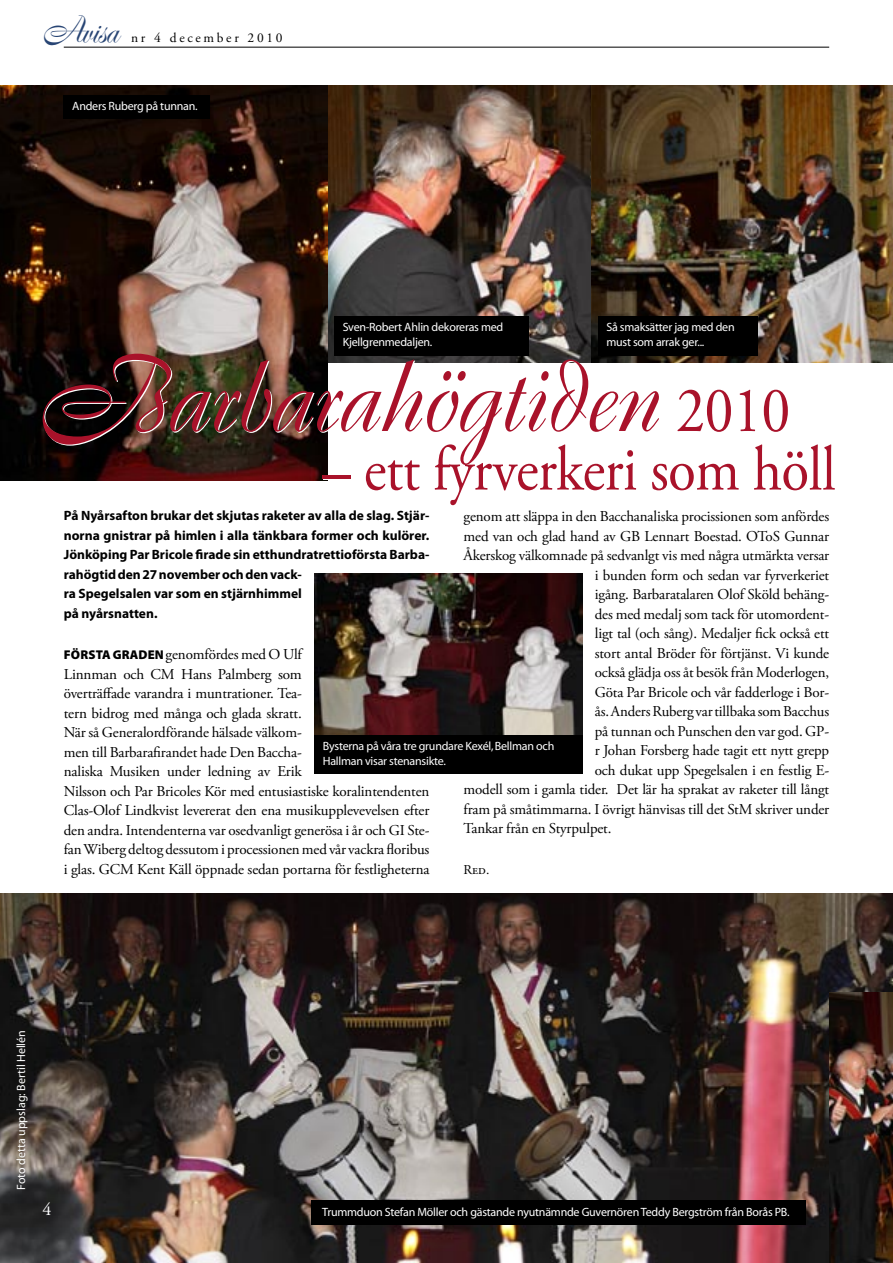
<style>
.page{position:relative;width:893px;height:1263px;background:#fff}
.page>*{position:absolute;margin:0;border:0;box-sizing:border-box;transform-origin:0 0}
.ingress{font:106.5px "Boulevard";letter-spacing:-.01em;color:#a9122a;scale:.9 1}
.ingress-2{font:64.5px "Adobe Garamond Pro";color:#a9122a;scale:.9 1}
.t1{font:63px "Adobe Garamond Pro";letter-spacing:-.01em;color:#a9122a;scale:.9 1}
.t2{font:42.9px "Edwardian Script ITC";color:#284574;scale:.86 1}
.t3{font:18px "Adobe Garamond Pro";color:#fff}
.bröd{font:15px/19.5px "Adobe Garamond Pro";letter-spacing:-.01em;color:#000}
.ingress-3{font:700 13.5px/19.5px "Myriad Pro";color:#000}
.redaktör{font:13.5px "Adobe Garamond Pro";letter-spacing:.2em;color:#000}
.bildtext{font:12px/15px "Myriad";letter-spacing:-.02em;color:#fff}
.ingress-4{font:12px "Myriad Pro";color:#fff}
.s1{font-family:"Boulevard";font-size:36.75px}
.s2{font-family:"Myriad Pro";font-weight:900;font-size:12.75px}
</style>
<div class="page">
<hr style="left:64px;top:47px;width:765px;height:1px;background:#000">
<img style="left:0;top:893px;width:893px;height:370px">
<img style="left:315px;top:573px;width:267px;height:162px">
<img style="left:327px;top:85px;width:566px;height:278px">
<img style="left:0;top:85px;width:327px;height:395px">
<div style="left:64px;top:95px;width:146px;height:24px;background:#000"></div>
<div style="left:334px;top:316px;width:195px;height:39px;background:#000"></div>
<div style="left:598px;top:316px;width:160px;height:39px;background:#000"></div>
<div style="left:312px;top:1200px;width:494px;height:25px;background:#000"></div>
<div style="left:314px;top:735px;width:269px;height:39px;background:#000"></div>
<img style="left:830px;top:993px;width:63px;height:270px">
<p class="t2" style="left:42px;top:5px;width:90px"><span class="s1">A</span>visa</p>
<p class="redaktör" style="left:131px;top:29px;width:153px">nr 4 december 2010</p>
<p class="bildtext" style="left:72px;top:99px;width:127px">Anders Ruberg på tunnan.</p>
<p class="bildtext" style="left:343px;top:320px;width:162px">Sven-Robert Ahlin dekoreras med<br>Kjellgrenmedaljen.</p>
<p class="bildtext" style="left:606px;top:320px;width:130px">Så smaksätter jag med den must som arrak ger...</p>
<p class="ingress" style="left:37px;top:326px;width:692px">Barbarahögtiden</p>
<p class="ingress-2" style="left:676px;top:372px;width:129px">2010</p>
<p class="t1" style="left:322px;top:432px;width:572px">– ett fyrverkeri som höll</p>
<p class="bröd" style="left:463px;top:507px;width:367px">genom att släppa in den Bacchanaliska procissionen som anfördes</p>
<p class="bröd" style="left:463px;top:527px;width:367px">med van och glad hand av GB Lennart Boestad. OToS Gunnar</p>
<p class="bröd" style="left:463px;top:546px;width:367px">Åkerskog välkomnade på sedvanlgt vis med några utmärkta versar</p>
<p class="bröd" style="left:595px;top:566px;width:236px">i bunden form och sedan var fyrverkeriet</p>
<p class="bröd" style="left:595px;top:585px;width:236px">igång. Barbaratalaren Olof Sköld behäng-</p>
<p class="bröd" style="left:595px;top:605px;width:236px">des med medalj som tack för utomordent-</p>
<p class="bröd" style="left:595px;top:624px;width:236px">ligt tal (och sång). Medaljer fick också ett</p>
<p class="bröd" style="left:595px;top:644px;width:236px">stort antal Bröder för förtjänst. Vi kunde</p>
<p class="bröd" style="left:595px;top:663px;width:236px">också glädja oss åt besök från Moderlogen,</p>
<p class="bröd" style="left:595px;top:683px;width:236px">Göta Par Bricole och vår fadderloge i Bor-</p>
<p class="bröd" style="left:595px;top:702px;width:236px">ås. Anders Ruberg var tillbaka som Bacchus</p>
<p class="bröd" style="left:595px;top:722px;width:236px">på tunnan och Punschen den var god. GP-</p>
<p class="bröd" style="left:595px;top:741px;width:236px">r Johan Forsberg hade tagit ett nytt grepp</p>
<p class="bröd" style="left:595px;top:761px;width:236px">och dukat upp Spegelsalen i en festlig E-</p>
<p class="bröd" style="left:463px;top:780px;width:367px">modell som i gamla tider. Det lär ha sprakat av raketer till långt</p>
<p class="bröd" style="left:463px;top:800px;width:367px">fram på småtimmarna. I övrigt hänvisas till det StM skriver under</p>
<p class="bröd" style="left:463px;top:819px;width:149px">Tankar från en Styrpulpet.</p>
<p class="redaktör" style="left:463px;top:862px;width:27px">RED.</p>
<p class="ingress-3" style="left:64px;top:506px;width:367px">På Nyårsafton brukar det skjutas raketer av alla de slag. Stjär&shy;norna gnistrar på himlen i alla tänkbara former och kulörer.<br>Jönköping Par Bricole firade sin etthundratrettioförsta Barba&shy;rahögtid den 27 november och den vack-<br>ra Spegelsalen var som en stjärnhimmel<br>på nyårsnatten.</p>
<p class="bröd" style="left:64px;top:645px;width:367px"><span class="s2">FÖRSTA GRADEN</span> genomfördes med O Ulf<br>Linnman och CM Hans Palmberg som<br>överträffade varandra i muntrationer. Tea-<br>tern bidrog med många och glada skratt.<br>När så Generalordförande hälsade välkom-<br>men till Barbarafirandet hade Den Baccha-<br>naliska Musiken under ledning av Erik<br>Nilsson och Par Bricoles Kör med entusiastiske koralintendenten Clas-Olof Lindkvist levererat den ena musikupplevevelsen efter den andra. Intendenterna var osedvanligt generösa i år och GI Ste&shy;fan Wiberg deltog dessutom i processionen med vår vackra floribus i glas. GCM Kent Käll öppnade sedan portarna för festligheterna</p>
<p class="bildtext" style="left:323px;top:739px;width:233px">Bysterna på våra tre grundare Kexél, Bellman och<br>Hallman visar stenansikte.</p>
<p class="ingress-4" style="left:15px;top:1190px;width:161px;rotate:-90deg">Foto detta uppslag: Bertil Hellén</p>
<p class="t3" style="left:43px;top:1199px;width:10px">4</p>
<p class="bildtext" style="left:322px;top:1204px;width:469px">Trummduon Stefan Möller och gästande nyutnämnde Guvernören Teddy Bergström från Borås PB.</p>
</div>
